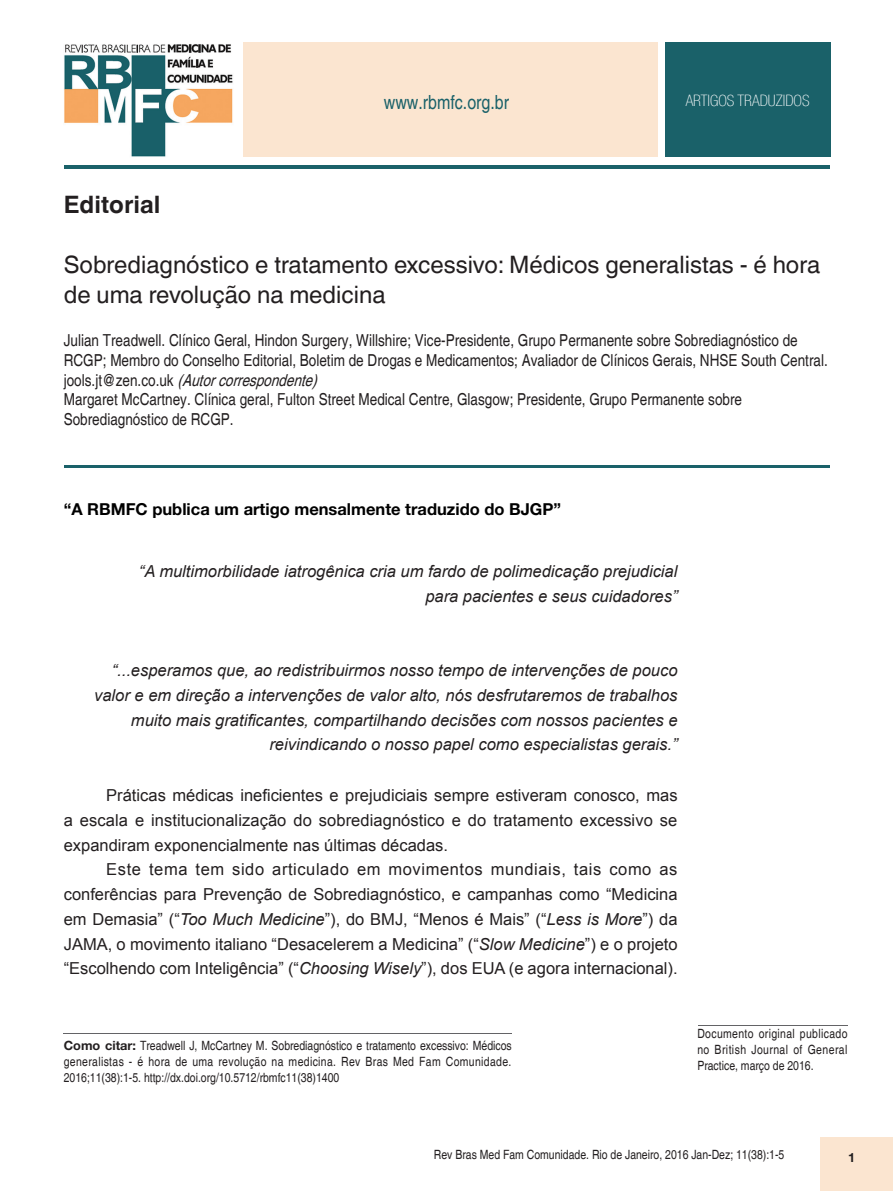
<style>
.page{position:relative;width:893px;height:1191px;background:#fff}
.page>*{position:absolute;margin:0;border:0;box-sizing:border-box;transform-origin:0 0}
.Título{font:24px/30px "Helvetica World";color:#231f20}
.Título-2{font:700 24px "Helvetica World";color:#231f20}
.Instituição{font:condensed 19.5px "Helvetica";color:#1a6169}
.Texto{font:16.5px/24.8px "Arial";color:#231f20;text-align:justify}
.Autor{font:condensed 16.5px/19.8px "Helvetica";color:#231f20}
.Texto-2{font:italic 16.5px/24.8px "Arial";color:#231f20;text-align:right}
.Intertítulo{font:700 16.5px "Helvetica Neue";color:#000}
.Instituição-2{font:100 condensed 15.75px "Helvetica Neue LT Com";color:#fff}
.Instituição-3{font:condensed 12.75px/15.9px "Helvetica";color:#231f20;text-align:justify}
.Instituição-4{font:700 12.75px "Helvetica Neue";color:#231f20}
.s1{font-style:italic}
.s2{font-family:"Helvetica Neue";font-weight:700;font-stretch:normal}
</style>
<div class="page">
<div style="left:821px;top:1137px;width:72px;height:54px;background:#fbe5d0"></div>
<hr style="left:64px;top:165px;width:765px;height:4px;background:#1a6169">
<div style="left:243px;top:43px;width:414px;height:114px;background:#fbe5d0"></div>
<div style="left:665px;top:43px;width:165px;height:114px;background:#1a6169"></div>
<img style="left:64px;top:44px;width:169px;height:113px">
<hr style="left:64px;top:1033px;width:448px;height:1px;background:#636366">
<hr style="left:698px;top:1025px;width:149px;height:1px;background:#636366">
<hr style="left:64px;top:465px;width:765px;height:2px;background:#1a6169">
<p class="Título-2" style="left:64px;top:191px;width:98px">Editorial</p>
<p class="Instituição" style="left:384px;top:90px;width:127px">www.rbmfc.org.br</p>
<p class="Instituição-2" style="left:686px;top:92px;width:125px">ARTIGOS TRADUZIDOS</p>
<p class="Título" style="left:64px;top:250px;width:758px">Sobrediagnóstico e tratamento excessivo: Médicos generalistas - é hora de uma revolução na medicina</p>
<p class="Autor" style="left:64px;top:330px;width:766px">Julian Treadwell. Clínico Geral, Hindon Surgery, Willshire; Vice-Presidente, Grupo Permanente sobre Sobrediagnóstico de<br>RCGP; Membro do Conselho Editorial, Boletim de Drogas e Medicamentos; Avaliador de Clínicos Gerais, NHSE South Central. j o o l s . j t @ z e n . c o . u k <span class="s1">(Autorcorrespondente)</span></p>
<p class="Autor" style="left:64px;top:390px;width:680px">Margaret McCartney. Clínica geral, Fulton Street Medical Centre, Glasgow; Presidente, Grupo Permanente sobre<br>Sobrediagnóstico de RCGP.</p>
<p class="Intertítulo" style="left:64px;top:499px;width:499px">“A RBMFC publica um artigo mensalmente traduzido do BJGP”</p>
<p class="Texto-2" style="left:139px;top:559px;width:540px">“A multimorbilidade iatrogênica cria um fardo de polimedicação prejudicial para pacientes e seus cuidadores”</p>
<p class="Texto-2" style="left:94px;top:658px;width:585px">“...esperamos que, ao redistribuirmos nosso tempo de intervenções de pouco valor e em direção a intervenções de valor alto, nós desfrutaremos de trabalhos muito mais gratificantes, compartilhando decisões com nossos pacientes e reivindicando o nosso papel como especialistas gerais.”</p>
<p class="Texto" style="left:64px;top:782px;width:615px;text-indent:43px">Práticas médicas ineficientes e prejudiciais sempre estiveram conosco, mas a escala e institucionalização do sobrediagnóstico e do tratamento excessivo se expandiram exponencialmente nas últimas décadas.</p>
<p class="Texto" style="left:64px;top:857px;width:615px;text-indent:43px">Este tema tem sido articulado em movimentos mundiais, tais como as conferências para Prevenção de Sobrediagnóstico, e campanhas como “Medicina em Demasia” (“<span class="s1">Too Much Medicine</span>”), do BMJ, “Menos é Mais” (“<span class="s1">Less is More</span>”) da JAMA, o movimento italiano “Desacelerem a Medicina” (“<span class="s1">Slow Medicine</span>”) e o projeto “Escolhendo com Inteligência” (“<span class="s1">Choosing Wisely</span>”), dos EUA (e agora internacional).</p>
<p class="Instituição-3" style="left:64px;top:1037px;width:449px"><span class="s2">Como citar:</span> Treadwell J, McCartney M. Sobrediagnóstico e tratamento excessivo: Médicos generalistas - é hora de uma revolução na medicina. Rev Bras Med Fam Comunidade.<br>2016;11(38):1-5. http://dx.doi.org/10.5712/rbmfc11(38)1400</p>
<p class="Instituição-3" style="left:697px;top:1025px;width:152px">Documento original publicado no British Journal of General Practice, março de 2016.</p>
<p class="Instituição-3" style="left:434px;top:1146px;width:352px">Rev Bras Med Fam Comunidade. Rio de Janeiro, 2016 Jan-Dez; 11(38):1-5</p>
<p class="Instituição-4" style="left:848px;top:1149px;width:9px">1</p>
</div>
